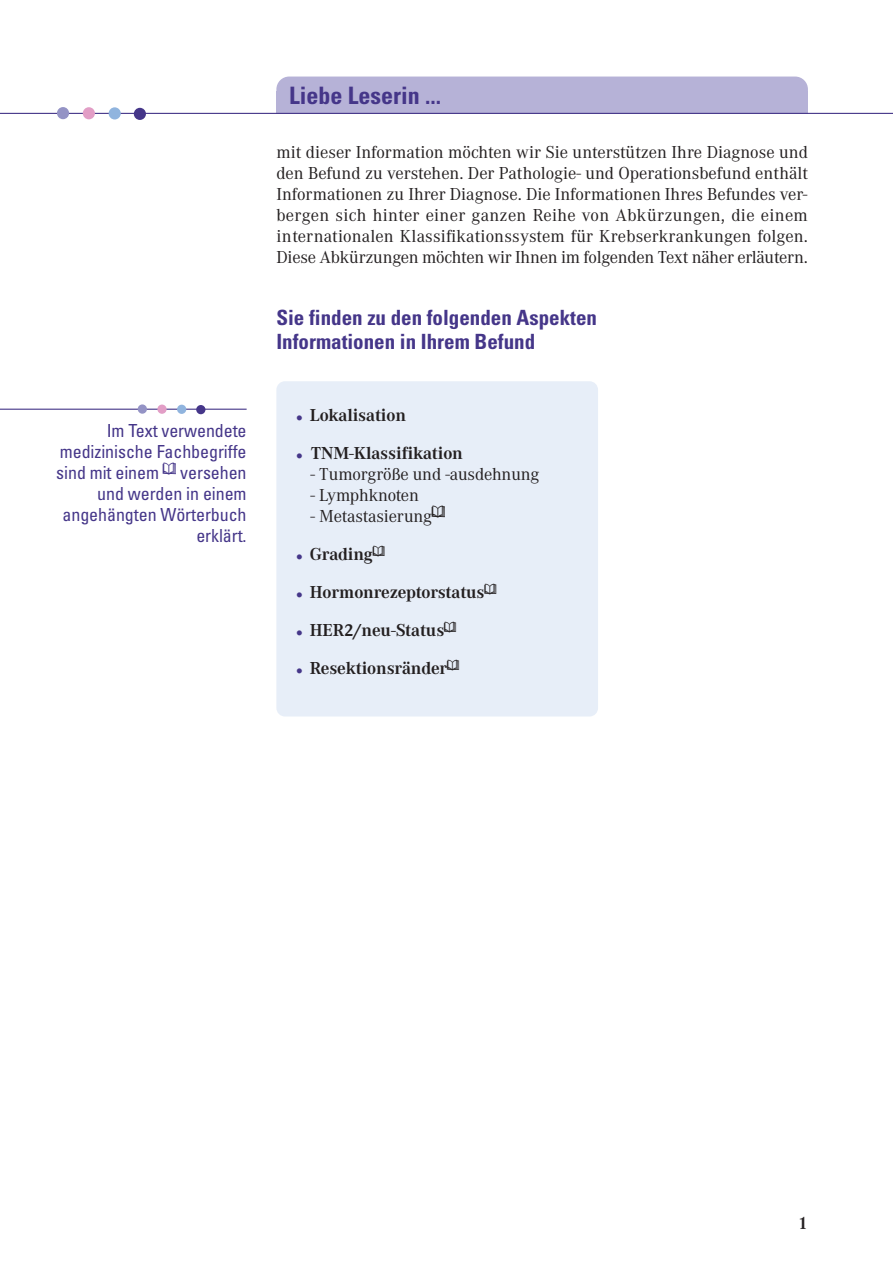
<style>
.page{position:relative;width:893px;height:1263px;background:#fff}
.page>*{position:absolute;margin:0;border:0;box-sizing:border-box;transform-origin:0 0}
.t1{font:700 condensed 24px "Univers LT";color:#453689}
.t2{font:700 condensed 21px/24px "Univers LT";color:#453689}
.t3{font:18px/21px "Corporate A";letter-spacing:-.015em;color:#231f20;text-align:justify}
.t4{font:condensed 18px/21px "Univers LT";letter-spacing:-.005em;color:#453689;text-align:right}
.t5{font:700 18px "Corporate A";letter-spacing:-.01em;color:#231f20}
.s1{font-weight:400;color:#453689}
</style>
<div class="page">
<div style="left:276px;top:381px;width:322px;height:335px;background:#e7eef8;border-radius:9px"></div>
<hr style="left:0;top:409px;width:247px;height:1px;background:#453689">
<div style="left:138px;top:404px;width:9px;height:10px;background:#9493c5;border-radius:50%"></div>
<div style="left:157px;top:405px;width:10px;height:9px;background:#e29ec6;border-radius:50%"></div>
<div style="left:177px;top:405px;width:9px;height:9px;background:#90b4de;border-radius:50%"></div>
<div style="left:196px;top:405px;width:9px;height:9px;background:#453689;border-radius:50%"></div>
<div style="left:276px;top:91px;width:532px;height:23px;background:#b6b2d7"></div>
<div style="left:276px;top:77px;width:532px;height:26px;background:#b6b2d7;border-radius:13px"></div>
<hr style="left:0;top:113px;width:893px;height:1px;background:#453689">
<div style="left:57px;top:107px;width:12px;height:12px;background:#9493c5;border-radius:50%"></div>
<div style="left:83px;top:107px;width:12px;height:12px;background:#e29ec6;border-radius:50%"></div>
<div style="left:109px;top:107px;width:12px;height:12px;background:#90b4de;border-radius:50%"></div>
<div style="left:134px;top:108px;width:12px;height:12px;background:#453689;border-radius:50%"></div>
<p class="t4" style="left:56px;top:422px;width:192px">Im Text verwendete medizinische Fachbegriffe sind mit einem <sup>;</sup> versehen und werden in einem angehängten Wörterbuch erklärt.</p>
<h1 class="t1" style="left:289px;top:87px;width:153px">Liebe Leserin ...</h1>
<p class="t3" style="left:276px;top:141px;width:533px">mit dieser Information möchten wir Sie unterstützen Ihre Diagnose und den Befund zu verstehen. Der Pathologie- und Operationsbefund enthält Informationen zu Ihrer Diagnose. Die Informationen Ihres Befundes ver&shy;bergen sich hinter einer ganzen Reihe von Abkürzungen, die einem internationalen Klassifikationssystem für Krebserkrankungen folgen.<br>Diese Abkürzungen möchten wir Ihnen im folgenden Text näher erläutern.</p>
<p class="t2" style="left:276px;top:307px;width:322px">Sie finden zu den folgenden Aspekten<br>Informationen in Ihrem Befund</p>
<p class="t5" style="left:293px;top:404px;width:114px"><span class="s1">•</span> Lokalisation</p>
<p class="t5" style="left:293px;top:442px;width:171px"><span class="s1">•</span> TNM-Klassifikation</p>
<p class="t3" style="left:311px;top:463px;width:230px">- Tumorgröße und -ausdehnung</p>
<p class="t3" style="left:311px;top:484px;width:110px">- Lymphknoten</p>
<p class="t3" style="left:311px;top:505px;width:136px">- Metastasierung<sup>;</sup></p>
<p class="t5" style="left:293px;top:543px;width:93px"><span class="s1">•</span> Grading<sup>;</sup></p>
<p class="t5" style="left:293px;top:581px;width:205px"><span class="s1">•</span> Hormonrezeptorstatus<sup>;</sup></p>
<p class="t5" style="left:293px;top:619px;width:164px"><span class="s1">•</span> HER2/neu-Status<sup>;</sup></p>
<p class="t5" style="left:293px;top:657px;width:167px"><span class="s1">•</span> Resektionsränder<sup>;</sup></p>
<p class="t5" style="left:798px;top:1212px;width:11px">1</p>
</div>
